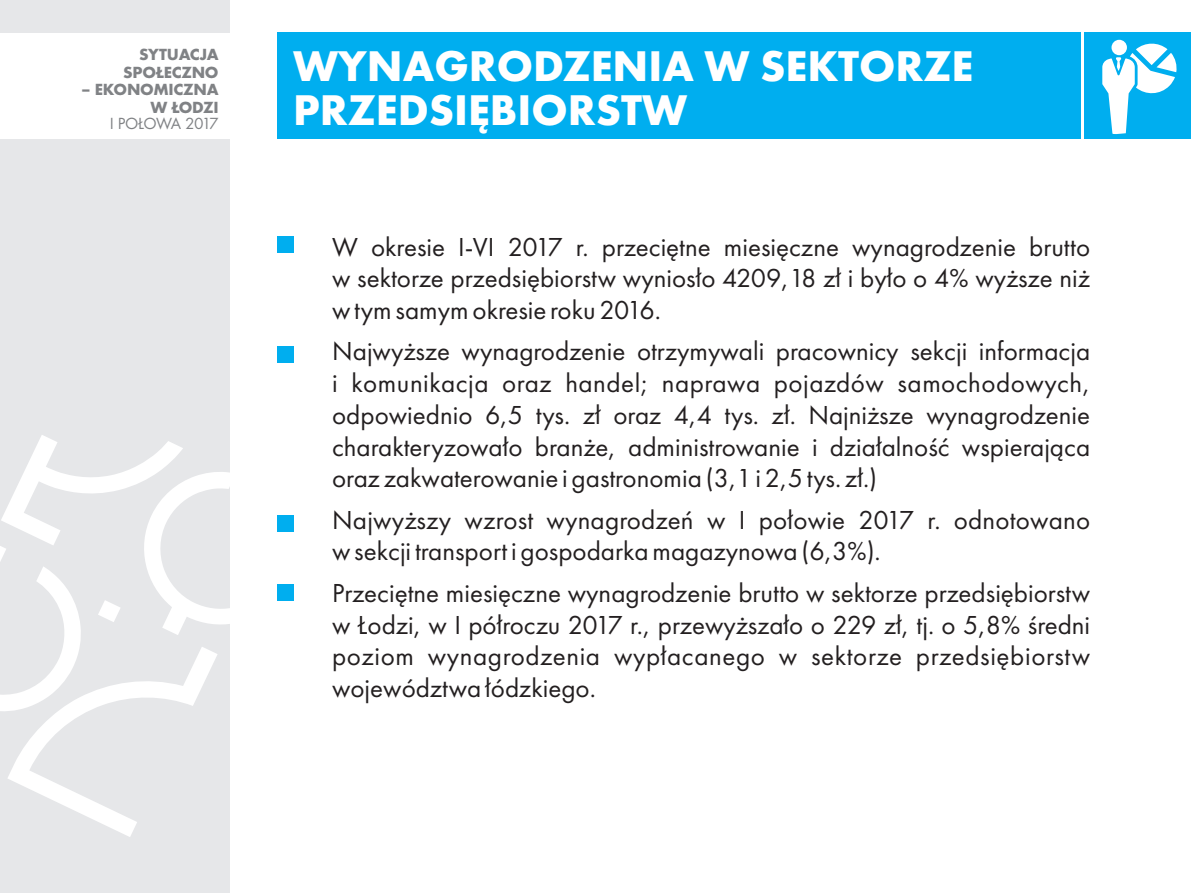
<style>
.page{position:relative;width:1191px;height:893px;background:#fff}
.page>*{position:absolute;margin:0;border:0;box-sizing:border-box;transform-origin:0 0}
.t1{font:700 44.55px/44.2px "Futura PT Bold";color:#fff}
.t2{font:27px/31.8px "Futura PT Book";color:#231f20;text-align:justify}
.t3{font:700 16.8px/17.4px "Futura PT Bold";letter-spacing:-.015em;color:#808285;text-align:right}
.t4{font:16.8px "Futura PT Book";letter-spacing:-.045em;color:#808285}
</style>
<div class="page">
<div style="left:277px;top:32px;width:803px;height:107px;background:#00aeef"></div>
<div style="left:1084px;top:32px;width:107px;height:107px;background:#00aeef"></div>
<svg style="left:1102px;top:40px;width:75px;height:95px"></svg>
<div style="left:277px;top:237px;width:16px;height:16px;background:#00aeef"></div>
<div style="left:277px;top:346px;width:16px;height:16px;background:#00aeef"></div>
<div style="left:277px;top:516px;width:16px;height:16px;background:#00aeef"></div>
<div style="left:277px;top:585px;width:16px;height:16px;background:#00aeef"></div>
<div style="left:0;top:0;width:229px;height:893px;background:#e6e7e9"></div>
<svg style="left:0;top:435px;width:229px;height:402px"></svg>
<div style="left:0;top:34px;width:231px;height:105px;background:#fff"></div>
<p class="t3" style="left:123px;top:47px;width:97px">SYTUACJA<br>SPOŁECZNO</p>
<p class="t3" style="left:81px;top:82px;width:139px">– EKONOMICZNA<br>W ŁODZI</p>
<p class="t4" style="left:110px;top:117px;width:110px">I POŁOWA 2017</p>
<h1 class="t1" style="left:293px;top:48px;width:682px">WYNAGRODZENIA W SEKTORZE<br>PRZEDSIĘBIORSTW</h1>
<p class="t2" style="left:332px;top:233px;width:759px">W okresie I-VI 2017 r. przeciętne miesięczne wynagrodzenie brutto w sektorze przedsiębiorstw wyniosło 4209,18 zł i było o 4% wyższe niż w tym samym okresie roku 2016.</p>
<p class="t2" style="left:332px;top:338px;width:759px">Najwyższe wynagrodzenie otrzymywali pracownicy sekcji informacja i komunikacja oraz handel; naprawa pojazdów samochodowych, odpowiednio 6,5 tys. zł oraz 4,4 tys. zł. Najniższe wynagrodzenie charakteryzowało branże, administrowanie i działalność wspierająca oraz zakwaterowanie i gastronomia (3,1 i 2,5 tys. zł.)</p>
<p class="t2" style="left:332px;top:506px;width:759px">Najwyższy wzrost wynagrodzeń w I połowie 2017 r. odnotowano w sekcji transport i gospodarka magazynowa (6,3%).</p>
<p class="t2" style="left:332px;top:579px;width:759px">Przeciętne miesięczne wynagrodzenie brutto w sektorze przedsiębiorstw w Łodzi, w I półroczu 2017 r., przewyższało o 229 zł, tj. o 5,8% średni poziom wynagrodzenia wypłacanego w sektorze przedsiębiorstw województwa łódzkiego.</p>
</div>
